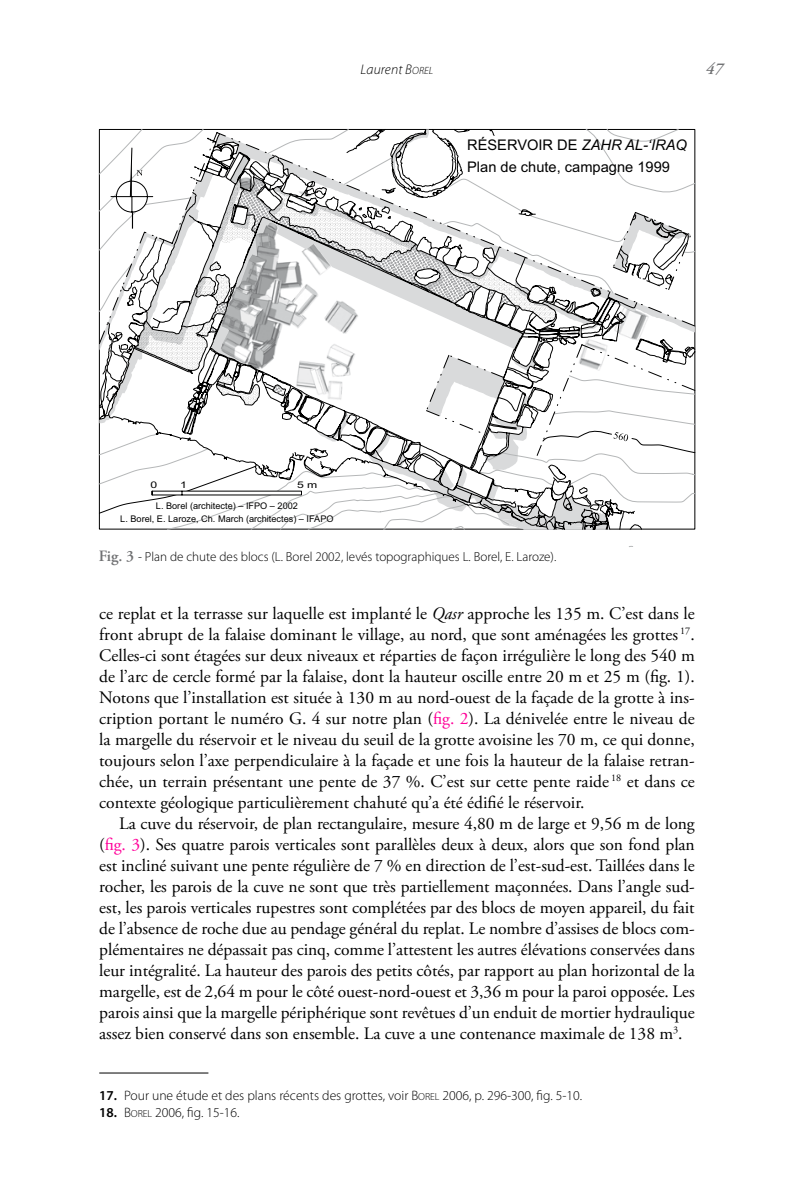
<style>
.page{position:relative;width:794px;height:1191px;background:#fff}
.page>*{position:absolute;margin:0;border:0;box-sizing:border-box;transform-origin:0 0}
.t1{font:17.5px/21px "Adobe Garamond Pro";letter-spacing:-.005em;color:#000;text-align:justify}
.t2{font:italic 600 16.62px "Adobe Garamond Pro";color:#707173}
.t3{font:14.7px/22.1px "Arial";color:#000}
.t4{font:italic 300 14px "Myriad Pro";letter-spacing:.01em;color:#000}
.t5{font:300 13.65px "Myriad Pro";color:#000}
.t6{font:300 13.12px "Myriad Pro";color:#000}
.t7{font:9.1px/12.8px "Arial";color:#000;text-align:center}
.t8{font:9.1px "Arial";color:#000;scale:1.33 1}
.s1{font-style:inherit}
.s2{font-size:10.5px}
.s3{font-style:italic}
.s4{font-family:"Adobe Garamond Pro";font-weight:600;font-size:15.75px;color:#707173}
.s5{color:#f09}
.s6{font-weight:600}
.s7{font-size:10.15px}
</style>
<div class="page">
<hr style="left:99px;top:1072px;width:109px;height:1px;background:#000">
<svg style="left:99px;top:129px;width:592px;height:400px"></svg>
<p class="t4" style="left:361px;top:61px;width:74px">Laurent <span class="s1">B</span><span class="s2">OREL</span></p>
<p class="t2" style="left:706px;top:59px;width:18px">47</p>
<p class="t8" style="left:150px;top:479px;width:7px">0</p>
<p class="t8" style="left:297px;top:479px;width:17px">5 m</p>
<p class="t7" style="left:120px;top:499px;width:215px">L. Borel (architecte) – IFPO – 2002<br>L. Borel, E. Laroze, Ch. March (architectes) – IFAPO</p>
<p class="t8" style="left:180px;top:479px;width:7px">1</p>
<p class="t3" style="left:467px;top:134px;width:221px">RÉSERVOIR DE <span class="s3">ZAHR AL-‘IRAQ<br></span>Plan de chute, campagne 1999</p>
<p class="t6" style="left:99px;top:549px;width:459px"><span class="s4">Fig. 3</span> - Plan de chute des blocs (L. Borel 2002, levés topographiques L. Borel, E. Laroze).</p>
<p class="t1" style="left:99px;top:603px;width:597px">ce replat et la terrasse sur laquelle est implanté le <span class="s3">Qasr</span> approche les 135 m. C’est dans le front abrupt de la falaise dominant le village, au nord, que sont aménagées les grottes <sup>17</sup>.<br>Celles-ci sont étagées sur deux niveaux et réparties de façon irrégulière le long des 540 m de l’arc de cercle formé par la falaise, dont la hauteur oscille entre 20 m et 25 m (fig. 1).<br>Notons que l’installation est située à 130 m au nord-ouest de la façade de la grotte à ins&shy;cription portant le numéro G. 4 sur notre plan (<span class="s5">fig. 2</span>). La dénivelée entre le niveau de la margelle du réservoir et le niveau du seuil de la grotte avoisine les 70 m, ce qui donne, toujours selon l’axe perpendiculaire à la façade et une fois la hauteur de la falaise retran&shy;chée, un terrain présentant une pente de 37 %. C’est sur cette pente raide <sup>18</sup> et dans ce contexte géologique particulièrement chahuté qu’a été édifié le réservoir.</p>
<p class="t1" style="left:99px;top:813px;width:597px;text-indent:20px">La cuve du réservoir, de plan rectangulaire, mesure 4,80 m de large et 9,56 m de long (<span class="s5">fig. 3</span>). Ses quatre parois verticales sont parallèles deux à deux, alors que son fond plan est incliné suivant une pente régulière de 7 % en direction de l’est-sud-est. Taillées dans le rocher, les parois de la cuve ne sont que très partiellement maçonnées. Dans l’angle sud&shy;est, les parois verticales rupestres sont complétées par des blocs de moyen appareil, du fait de l’absence de roche due au pendage général du replat. Le nombre d’assises de blocs com&shy;plémentaires ne dépassait pas cinq, comme l’attestent les autres élévations conservées dans leur intégralité. La hauteur des parois des petits côtés, par rapport au plan horizontal de la margelle, est de 2,64 m pour le côté ouest-nord-ouest et 3,36 m pour la paroi opposée. Les parois ainsi que la margelle périphérique sont revêtues d’un enduit de mortier hydraulique assez bien conservé dans son ensemble. La cuve a une contenance maximale de 138 m<sup>3</sup>.</p>
<p class="t5" style="left:99px;top:1087px;width:484px"><span class="s6">17.</span> Pour une étude et des plans récents des grottes, voir B<span class="s7">OREL</span> 2006, p. 296-300, fig. 5-10.</p>
<p class="t5" style="left:99px;top:1103px;width:142px"><span class="s6">18.</span> B<span class="s7">OREL</span> 2006, fig. 15-16.</p>
</div>
